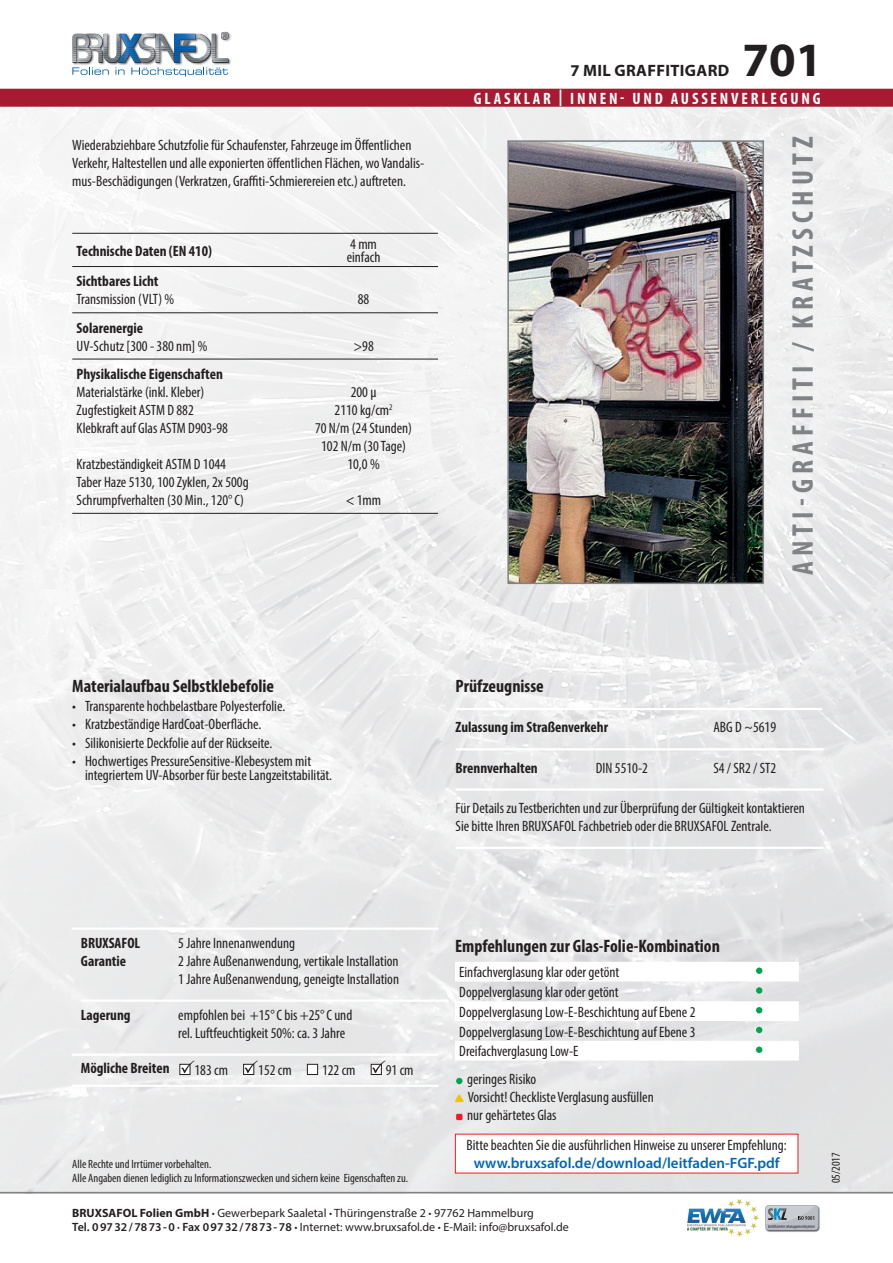
<style>
.page{position:relative;width:893px;height:1263px;background:#fff}
.page>*{position:absolute;margin:0;border:0;box-sizing:border-box;transform-origin:0 0}
.t1{font:700 48px "Myriad Pro";color:#231f20}
.t2{font:700 condensed 30px "Myriad Pro";letter-spacing:.17em;color:#808285}
.t3{font:700 condensed 18px "Myriad Pro";color:#231f20}
.t4{font:700 condensed 16.5px "Myriad Pro";letter-spacing:.17em;color:#fff}
.t5{font:700 16.5px "Myriad Pro";letter-spacing:.02em;color:#231f20}
.t6{font:condensed 15px/18px "Myriad Pro";color:#231f20}
.t7{font:700 condensed 15px "Myriad Pro";color:#231f20}
.t8{font:600 15px "Myriad Pro";color:#0166b3}
.t9{font:12px/14.4px "Myriad Pro";color:#231f20}
.t10{font:condensed 12px/14.4px "Myriad Pro";color:#231f20}
.s1{font-weight:700}
.s2{font-weight:600}
</style>
<div class="page">
<div style="left:0;top:91px;width:893px;height:1102px;background:linear-gradient(to bottom,#f5f5f5,#e5e5e6)"></div>
<div style="left:72px;top:31px;width:160px;height:34px;background:#231f20;opacity:.7"></div>
<div style="left:212px;top:34px;width:17px;height:28px;background:#231f20;opacity:.8"></div>
<div style="left:221px;top:32px;width:8px;height:8px;background:#231f20;opacity:.8"></div>
<svg style="left:72px;top:32px;width:156px;height:45px"></svg>
<hr style="left:0;top:1192px;width:893px;height:1px;background:#808285">
<img style="left:687px;top:1199px;width:71px;height:37px">
<img style="left:766px;top:1206px;width:54px;height:26px">
<svg style="left:765px;top:1205px;width:53px;height:25px"></svg>
<div style="left:0;top:89px;width:893px;height:18px;background:#a61a32"></div>
<div style="left:455px;top:1134px;width:343px;height:39px;background:#fff"></div>
<svg style="left:455px;top:962px;width:344px;height:98px"></svg>
<div style="left:756px;top:1046px;width:6px;height:7px;background:#00a54f;border-radius:50%"></div>
<svg style="left:456px;top:1078px;width:6px;height:6px"></svg>
<svg style="left:454px;top:1093px;width:10px;height:9px"></svg>
<svg style="left:456px;top:1114px;width:6px;height:6px"></svg>
<hr style="left:456px;top:708px;width:366px;height:2px;background:#fff">
<hr style="left:456px;top:748px;width:367px;height:2px;background:#fff">
<hr style="left:456px;top:788px;width:367px;height:3px;background:#fff">
<hr style="left:456px;top:847px;width:367px;height:2px;background:#fff">
<hr style="left:72px;top:927px;width:366px;height:3px;background:#fff">
<hr style="left:81px;top:999px;width:368px;height:3px;background:#fff">
<hr style="left:72px;top:1053px;width:366px;height:3px;background:#fff">
<div style="left:179px;top:1064px;width:11px;height:11px;border:1px solid #231f20"></div>
<div style="left:243px;top:1064px;width:11px;height:11px;border:1px solid #231f20"></div>
<div style="left:307px;top:1064px;width:11px;height:10px;background:#fff"></div>
<div style="left:307px;top:1064px;width:11px;height:11px;border:1px solid #231f20"></div>
<div style="left:371px;top:1064px;width:11px;height:11px;border:1px solid #231f20"></div>
<hr style="left:72px;top:1085px;width:366px;height:2px;background:#fff">
<hr style="left:72px;top:233px;width:217px;height:1px;background:#231f20">
<hr style="left:289px;top:233px;width:149px;height:1px;background:#231f20">
<hr style="left:72px;top:266px;width:217px;height:1px;background:#231f20">
<hr style="left:289px;top:266px;width:149px;height:1px;background:#231f20">
<hr style="left:72px;top:313px;width:217px;height:1px;background:#231f20">
<hr style="left:289px;top:313px;width:149px;height:1px;background:#231f20">
<hr style="left:72px;top:359px;width:217px;height:1px;background:#231f20">
<hr style="left:289px;top:359px;width:149px;height:1px;background:#231f20">
<hr style="left:72px;top:513px;width:217px;height:1px;background:#231f20">
<hr style="left:289px;top:513px;width:149px;height:1px;background:#231f20">
<svg style="left:372px;top:1060px;width:13px;height:13px"></svg>
<svg style="left:181px;top:1060px;width:13px;height:13px"></svg>
<svg style="left:244px;top:1060px;width:14px;height:13px"></svg>
<img style="left:510px;top:143px;width:251px;height:438px">
<div style="left:507px;top:140px;width:257px;height:444px;border:2px solid #808285"></div>
<p class="t5" style="left:570px;top:60px;width:160px">7 MIL GRAFFITIGARD</p>
<h1 class="t1" style="left:742px;top:29px;width:81px">701</h1>
<p class="t4" style="left:474px;top:88px;width:348px">GLASKLAR | INNEN- UND AUSSENVERLEGUNG</p>
<p class="t6" style="left:72px;top:136px;width:353px">Wiederabziehbare Schutzfolie für Schaufenster, Fahrzeuge im Öffentlichen<br>Verkehr, Haltestellen und alle exponierten öffentlichen Flächen, wo Vandalis&shy;mus-Beschädigungen (Verkratzen, Graffiti-Schmierereien etc.) auftreten.</p>
<h2 class="t2" style="left:784px;top:575px;width:440px;rotate:-90deg">ANTI-GRAFFITI / KRATZSCHUTZ</h2>
<p class="t7" style="left:77px;top:241px;width:137px">Technische Daten (EN 410)</p>
<p class="t6" style="left:347px;top:237px;width:35px;line-height:13.5px">4 mm einfach</p>
<p class="t7" style="left:77px;top:272px;width:84px">Sichtbares Licht</p>
<p class="t6" style="left:77px;top:290px;width:99px">Transmission (VLT) %</p>
<p class="t6" style="left:358px;top:290px;width:13px">88</p>
<p class="t7" style="left:77px;top:318px;width:68px">Solarenergie</p>
<p class="t6" style="left:77px;top:336px;width:132px">UV-Schutz [300 - 380 nm] %</p>
<p class="t6" style="left:353px;top:336px;width:22px">&gt;98</p>
<p class="t7" style="left:77px;top:364px;width:148px">Physikalische Eigenschaften</p>
<p class="t6" style="left:77px;top:383px;width:153px">Materialstärke (inkl. Kleber)<br>Zugfestigkeit ASTM D 882<br>Klebkraft auf Glas ASTM D903-98</p>
<p class="t6" style="left:77px;top:455px;width:174px">Kratzbeständigkeit ASTM D 1044<br>Taber Haze 5130, 100 Zyklen, 2x 500g<br>Schrumpfverhalten (30 Min., 120°C)</p>
<p class="t6" style="left:315px;top:383px;width:98px;text-align:center">200 µ<br>2110 kg/cm<sup>2<br></sup>70 N/m (24 Stunden)<br>102 N/m (30 Tage)<br>10,0 %</p>
<p class="t6" style="left:346px;top:491px;width:37px">&lt;1mm</p>
<p class="t3" style="left:72px;top:675px;width:203px">Materialaufbau Selbstklebefolie</p>
<p class="t6" style="left:72px;top:696px;width:214px">• Transparente hochbelastbare Polyesterfolie.</p>
<p class="t6" style="left:72px;top:715px;width:191px">• Kratzbeständige HardCoat-Oberfläche.</p>
<p class="t6" style="left:72px;top:733px;width:202px">• Silikonisierte Deckfolie auf der Rückseite.</p>
<p class="t6" style="left:85px;top:754px;width:248px;line-height:14.2px;text-indent:-13px">• Hochwertiges PressureSensitive-Klebesystem mit integriertem UV-Absorber für beste Langzeitstabilität.</p>
<p class="t3" style="left:456px;top:675px;width:90px">Prüfzeugnisse</p>
<p class="t7" style="left:456px;top:718px;width:154px">Zulassung im Straßenverkehr</p>
<p class="t6" style="left:713px;top:718px;width:64px">ABG D ~5619</p>
<p class="t7" style="left:456px;top:758px;width:84px">Brennverhalten</p>
<p class="t6" style="left:596px;top:758px;width:54px">DIN 5510-2</p>
<p class="t6" style="left:713px;top:758px;width:64px">S4 / SR2 / ST2</p>
<p class="t6" style="left:456px;top:799px;width:351px">Für Details zu Testberichten und zur Überprüfung der Gültigkeit kontaktieren<br>Sie bitte Ihren BRUXSAFOL Fachbetrieb oder die BRUXSAFOL Zentrale.</p>
<p class="t7" style="left:81px;top:933px;width:61px">BRUXSAFOL</p>
<p class="t6" style="left:178px;top:934px;width:118px">5 Jahre Innenanwendung</p>
<p class="t7" style="left:81px;top:951px;width:47px">Garantie</p>
<p class="t6" style="left:178px;top:952px;width:222px">2 Jahre Außenanwendung, vertikale Installation<br>1 Jahre Außenanwendung, geneigte Installation</p>
<p class="t7" style="left:81px;top:1005px;width:51px">Lagerung</p>
<p class="t6" style="left:178px;top:1006px;width:176px">empfohlen bei +15°C bis +25°C und rel. Luftfeuchtigkeit 50%: ca. 3 Jahre</p>
<p class="t7" style="left:81px;top:1059px;width:90px">Mögliche Breiten</p>
<p class="t6" style="left:194px;top:1061px;width:35px">183 cm</p>
<p class="t6" style="left:258px;top:1061px;width:35px">152 cm</p>
<p class="t6" style="left:322px;top:1061px;width:35px">122 cm</p>
<p class="t6" style="left:386px;top:1061px;width:29px">91 cm</p>
<p class="t10" style="left:72px;top:1157px;width:337px">Alle Rechte und Irrtümer vorbehalten.<br>Alle Angaben dienen lediglich zu Informationszwecken und sichern keine Eigenschaften zu.</p>
<p class="t3" style="left:455px;top:934px;width:266px">Empfehlungen zur Glas-Folie-Kombination</p>
<p class="t6" style="left:459px;top:962px;width:238px;line-height:19.8px">Einfachverglasung klar oder getönt Doppelverglasung klar oder getönt Doppelverglasung Low-E-Beschichtung auf Ebene 2<br>Doppelverglasung Low-E-Beschichtung auf Ebene 3<br>Dreifachverglasung Low-E</p>
<p class="t6" style="left:467px;top:1070px;width:188px">geringes Risiko<br>Vorsicht! Checkliste Verglasung ausfüllen nur gehärtetes Glas</p>
<p class="t6" style="left:466px;top:1136px;width:322px">Bitte beachten Sie die ausführlichen Hinweise zu unserer Empfehlung:</p>
<p class="t8" style="left:474px;top:1153px;width:307px">www.bruxsafol.de/download/leitfaden-FGF.pdf</p>
<p class="t9" style="left:72px;top:1205px;width:498px"><span class="s1">BRUXSAFOL Folien GmbH ·</span> Gewerbepark Saaletal <span class="s1">·</span> Thüringenstraße 2 <span class="s1">·</span> 97762 Hammelburg<br><span class="s2">Tel. 09732/7873-0 · Fax 09732/7873-78</span> <span class="s1">·</span> Internet: www.bruxsafol.de <span class="s1">·</span> E-Mail: info@bruxsafol.de</p>
<p class="t10" style="left:829px;top:1183px;width:33px;rotate:-90deg">05/2017</p>
</div>
